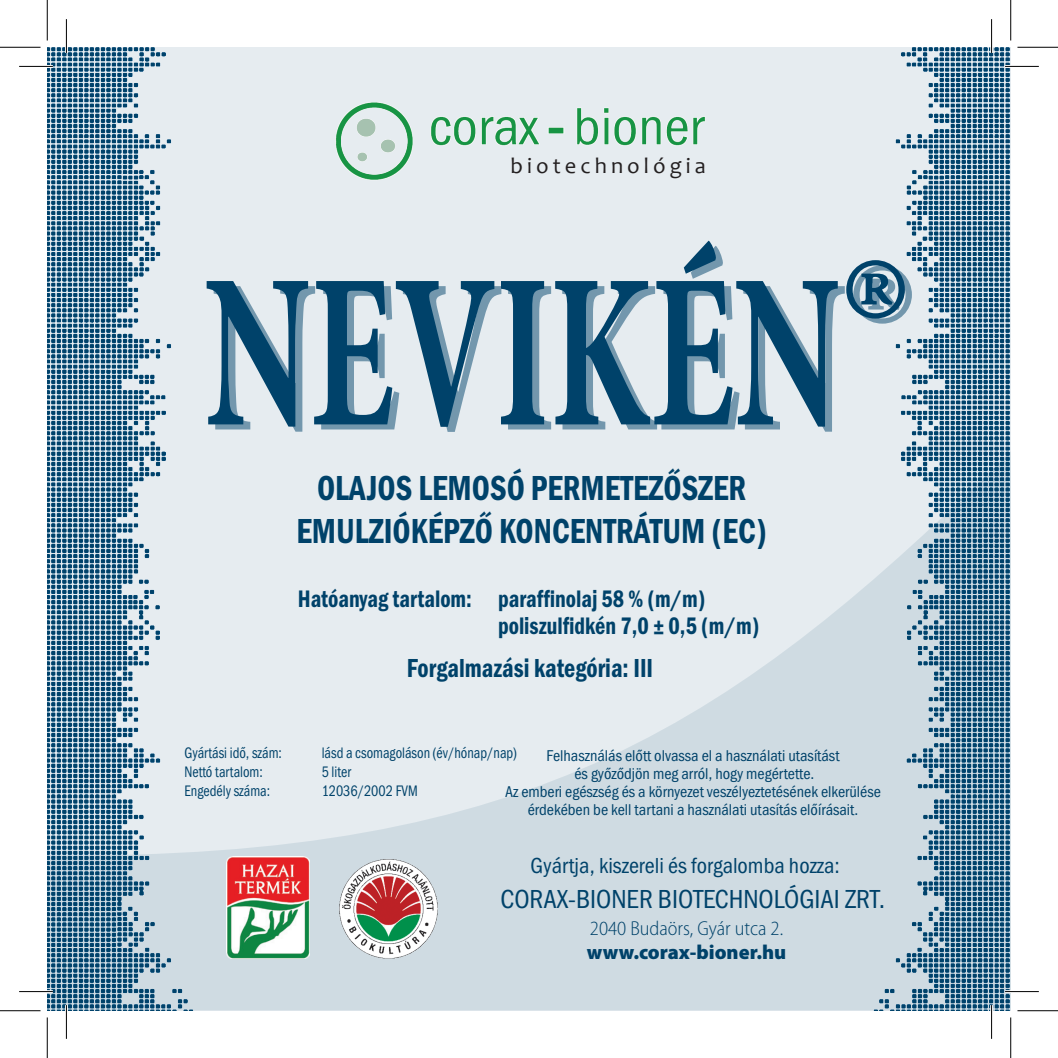
<style>
.page{position:relative;width:1058px;height:1058px;background:#fff}
.page>*{position:absolute;margin:0;border:0;box-sizing:border-box;transform-origin:0 0}
.t1{font:700 220.5px "Minion Pro";color:#00426a;scale:.65 1}
.t2{font:36px/43.2px "Franklin Gothic Con Dem";color:#00426a;text-align:center;scale:.9 1}
.t3{font:27px "Franklin Gothic Con Reg";color:#00426a}
.t4{font:27px "Franklin Gothic Con Dem";color:#00426a;scale:.9 1}
.t5{font:24.75px/27px "Franklin Gothic Con Dem";color:#00426a;scale:.9 1}
.t6{font:22.5px "Franklin Gothic Con Reg";color:#00426a}
.t7{font:22.5px "Candara";letter-spacing:.18em;color:#231f20}
.t8{font:300 semi-condensed 20.25px "Myriad Pro";color:#00426a}
.t9{font:900 20.25px "Myriad Pro";color:#00426a}
.t10{font:16.2px/18px "Franklin Gothic Con Reg";color:#00426a;text-align:center}
.t11{font:15.75px "Franklin Gothic Con Reg";color:#00426a;scale:.9 1}
</style>
<div class="page">
<div style="left:47px;top:47px;width:963px;height:963px;background:#e6ecf0"></div>
<svg style="left:220px;top:603px;width:626px;height:407px;fill:#cfdbe2"></svg>
<img style="left:47px;top:47px;width:173px;height:963px">
<img style="left:846px;top:47px;width:164px;height:963px">
<img style="left:336px;top:102px;width:369px;height:78px">
<img style="left:227px;top:856px;width:82px;height:102px">
<img style="left:335px;top:856px;width:102px;height:102px">
<hr style="left:19px;top:65px;width:34px;height:3px;background:#fff">
<hr style="left:1005px;top:65px;width:33px;height:3px;background:#fff">
<hr style="left:19px;top:990px;width:34px;height:3px;background:#fff">
<hr style="left:1005px;top:990px;width:33px;height:3px;background:#fff">
<hr style="left:65px;top:19px;width:3px;height:34px;background:#fff">
<hr style="left:65px;top:1005px;width:3px;height:33px;background:#fff">
<hr style="left:990px;top:19px;width:3px;height:34px;background:#fff">
<hr style="left:990px;top:1005px;width:3px;height:33px;background:#fff">
<hr style="left:19px;top:66px;width:34px;height:1px;background:#000">
<hr style="left:1005px;top:66px;width:33px;height:1px;background:#000">
<hr style="left:19px;top:991px;width:34px;height:1px;background:#000">
<hr style="left:1005px;top:991px;width:33px;height:1px;background:#000">
<hr style="left:66px;top:19px;width:1px;height:34px;background:#000">
<hr style="left:66px;top:1005px;width:1px;height:33px;background:#000">
<hr style="left:991px;top:19px;width:1px;height:34px;background:#000">
<hr style="left:991px;top:1005px;width:1px;height:33px;background:#000">
<hr style="left:0;top:47px;width:40px;height:1px;background:#000">
<hr style="left:1017px;top:47px;width:41px;height:1px;background:#000">
<hr style="left:0;top:1010px;width:40px;height:1px;background:#000">
<hr style="left:1017px;top:1010px;width:41px;height:1px;background:#000">
<hr style="left:47px;top:0;width:1px;height:40px;background:#000">
<hr style="left:47px;top:1017px;width:1px;height:41px;background:#000">
<hr style="left:1010px;top:0;width:1px;height:40px;background:#000">
<hr style="left:1010px;top:1017px;width:1px;height:41px;background:#000">
<h3 class="t7" style="left:510px;top:152px;width:197px">biotechnológia</h3>
<h1 class="t1" style="left:211px;top:204px;width:1087px">NEVIKÉN®</h1>
<h2 class="t2" style="left:296px;top:466px;width:524px">OLAJOS LEMOSÓ PERMETEZŐSZER<br>EMULZIÓKÉPZŐ KONCENTRÁTUM (EC)</h2>
<h3 class="t5" style="left:498px;top:585px;width:292px;text-indent:-200px">Hatóanyag tartalom: paraffinolaj 58 % (m/m) poliszulfidkén 7,0 ± 0,5 (m/m)</h3>
<h3 class="t4" style="left:407px;top:653px;width:275px">Forgalmazási kategória: III</h3>
<p class="t11" style="left:184px;top:744px;width:110px">Gyártási idő, szám:</p>
<p class="t11" style="left:322px;top:744px;width:218px">lásd a csomagoláson (év/hónap/nap)</p>
<p class="t11" style="left:184px;top:763px;width:89px">Nettó tartalom:</p>
<p class="t11" style="left:322px;top:763px;width:34px">5 liter</p>
<p class="t11" style="left:184px;top:782px;width:97px">Engedély száma:</p>
<p class="t11" style="left:322px;top:782px;width:108px">12036/2002 FVM</p>
<p class="t10" style="left:505px;top:746px;width:377px">Felhasználás előtt olvassa el a használati utasítást<br>és győződjön meg arról, hogy megértette.<br>Az emberi egészség és a környezet veszélyeztetésének elkerülése érdekében be kell tartani a használati utasítás előírásait.</p>
<h3 class="t6" style="left:530px;top:853px;width:311px">Gyártja, kiszereli és forgalomba hozza:</h3>
<h3 class="t3" style="left:500px;top:884px;width:386px">CORAX-BIONER BIOTECHNOLÓGIAI ZRT.</h3>
<p class="t8" style="left:590px;top:917px;width:195px">2040 Budaörs, Gyár utca 2.</p>
<p class="t9" style="left:587px;top:940px;width:201px">www.corax-bioner.hu</p>
</div>
